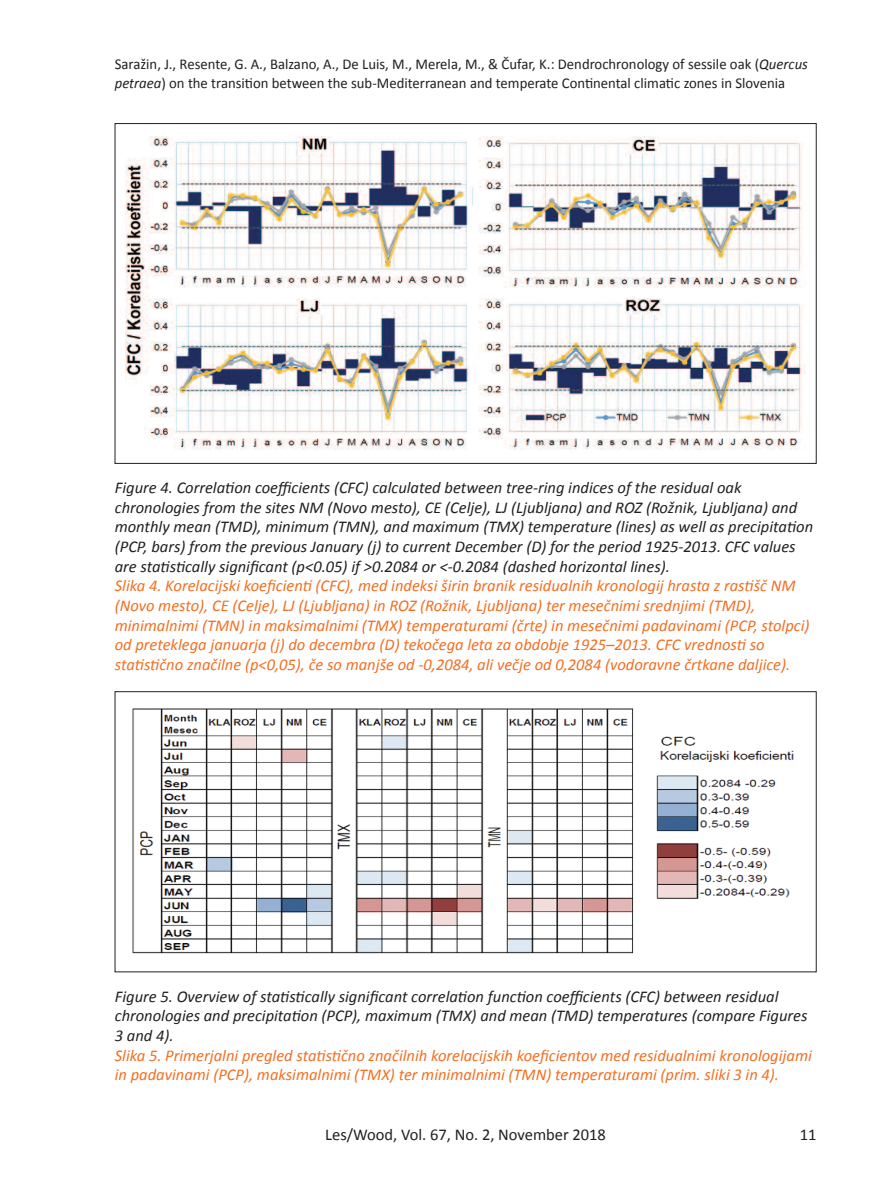
<style>
.page{position:relative;width:893px;height:1191px;background:#fff}
.page>*{position:absolute;margin:0;border:0;box-sizing:border-box;transform-origin:0 0}
.t1{font:italic 16.5px/19.6px "Calibri";color:#f36e21}
.t2{font:italic 16.5px/19.6px "Calibri";color:#231f20}
.t3{font:16.5px "Calibri";color:#231f20}
.t4{font:15px/19.6px "Calibri";color:#231f20}
.s1{font-style:italic}
</style>
<div class="page">
<img style="left:125px;top:136px;width:681px;height:314px">
<img style="left:132px;top:708px;width:662px;height:246px">
<p class="t4" style="left:115px;top:55px;width:695px">Saražin, J., Resente, G. A., Balzano, A., De Luis, M., Merela, M., &amp; Čufar, K.: Dendrochronology of sessile oak (<span class="s1">Quercus petraea</span>) on the transition between the sub-Mediterranean and temperate Continental climatic zones in Slovenia</p>
<p class="t2" style="left:115px;top:479px;width:700px">Figure 4. Correlation coefficients (CFC) calculated between tree-ring indices of the residual oak chronologies from the sites NM (Novo mesto), CE (Celje), LJ (Ljubljana) and ROZ (Rožnik, Ljubljana) and monthly mean (TMD), minimum (TMN), and maximum (TMX) temperature (lines) as well as precipitation (PCP, bars) from the previous January (j) to current December (D) for the period 1925-2013. CFC values are statistically significant (p&lt;0.05) if &gt;0.2084 or &lt;-0.2084 (dashed horizontal lines).</p>
<p class="t1" style="left:115px;top:577px;width:696px">Slika 4. Korelacijski koeficienti (CFC), med indeksi širin branik residualnih kronologij hrasta z rastišč NM (Novo mesto), CE (Celje), LJ (Ljubljana) in ROZ (Rožnik, Ljubljana) ter mesečnimi srednjimi (TMD), minimalnimi (TMN) in maksimalnimi (TMX) temperaturami (črte) in mesečnimi padavinami (PCP, stolpci) od preteklega januarja (j) do decembra (D) tekočega leta za obdobje 1925–2013. CFC vrednosti so statistično značilne (p&lt;0,05), če so manjše od -0,2084, ali večje od 0,2084 (vodoravne črtkane daljice).</p>
<p class="t2" style="left:115px;top:987px;width:694px">Figure 5. Overview of statistically significant correlation function coefficients (CFC) between residual chronologies and precipitation (PCP), maximum (TMX) and mean (TMD) temperatures (compare Figures<br>3 and 4).</p>
<p class="t1" style="left:115px;top:1046px;width:698px">Slika 5. Primerjalni pregled statistično značilnih korelacijskih koeficientov med residualnimi kronologijami in padavinami (PCP), maksimalnimi (TMX) ter minimalnimi (TMN) temperaturami (prim. sliki 3 in 4).</p>
<p class="t3" style="left:325px;top:1127px;width:282px">Les/Wood, Vol. 67, No. 2, November 2018</p>
<p class="t3" style="left:800px;top:1127px;width:18px">11</p>
</div>
